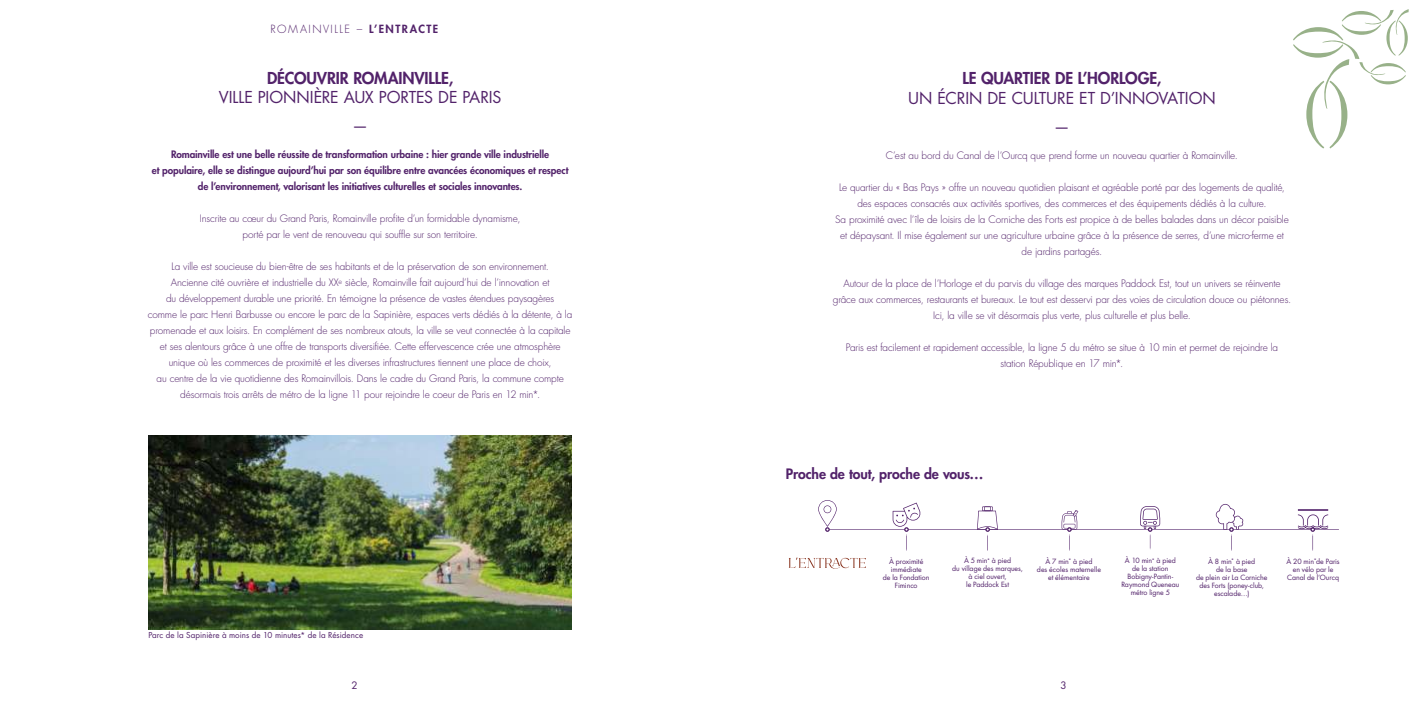
<style>
.page{position:relative;width:1418px;height:709px;background:#fff}
.page>*{position:absolute;margin:0;border:0;box-sizing:border-box;transform-origin:0 0}
.t1{font:16px/28px "Futura Std";letter-spacing:-.005em;color:#52226a;text-align:center}
.t2{font:800 16px "Futura Std";letter-spacing:-.01em;color:#52226a}
.t3{font:800 14px "Futura Std";letter-spacing:-.005em;color:#52226a}
.t4{font:300 11px "Futura Std";letter-spacing:.135em;color:#52226a}
.t5{font:300 10px/16px "Futura Std";letter-spacing:-.015em;color:#52226a;text-align:center}
.t6{font:800 10px/16px "Futura Std";letter-spacing:-.01em;color:#52226a;text-align:center}
.t7{font:10px "Futura Std";color:#52226a}
.t8{font:8px "Futura Std";letter-spacing:.01em;color:#52226a}
.t9{font:7px/8px "Futura Std";letter-spacing:-.005em;color:#52226a;text-align:center}
.s1{font-weight:800}
</style>
<div class="page">
<img style="left:148px;top:435px;width:424px;height:194px">
<svg style="left:1293px;top:9px;width:115px;height:139px"></svg>
<hr style="left:827px;top:529px;width:511px;height:1px;background:#52226a">
<svg style="left:818px;top:500px;width:18px;height:32px"></svg>
<svg style="left:977px;top:506px;width:21px;height:45px"></svg>
<svg style="left:1061px;top:510px;width:17px;height:40px"></svg>
<svg style="left:1140px;top:506px;width:20px;height:43px"></svg>
<svg style="left:1215px;top:504px;width:28px;height:46px"></svg>
<svg style="left:1297px;top:509px;width:31px;height:41px"></svg>
<svg style="left:892px;top:502px;width:28px;height:48px"></svg>
<svg style="left:788px;top:557px;width:77px;height:12px"></svg>
<p class="t4" style="left:271px;top:22px;width:169px">ROMAINVILLE – <span class="s1">L’ENTRACTE</span></p>
<h1 class="t2" style="left:267px;top:68px;width:188px">DÉCOUVRIR ROMAINVILLE,</h1>
<h1 class="t1" style="left:219px;top:83px;width:284px">VILLE PIONNIÈRE AUX PORTES DE PARIS —</h1>
<p class="t6" style="left:152px;top:147px;width:418px">Romainville est une belle réussite de transformation urbaine : hier grande ville industrielle<br>et populaire, elle se distingue aujourd’hui par son équilibre entre avancées économiques et respect de l’environnement, valorisant les initiatives culturelles et sociales innovantes.</p>
<p class="t5" style="left:200px;top:211px;width:322px">Inscrite au cœur du Grand Paris, Romainville profite d’un formidable dynamisme, porté par le vent de renouveau qui souffle sur son territoire.</p>
<p class="t5" style="left:148px;top:259px;width:426px">La ville est soucieuse du bien-être de ses habitants et de la préservation de son environnement.<br>Ancienne cité ouvrière et industrielle du XX<sup>e</sup> siècle, Romainville fait aujourd’hui de l’innovation et<br>du développement durable une priorité. En témoigne la présence de vastes étendues paysagères<br>comme le parc Henri Barbusse ou encore le parc de la Sapinière, espaces verts dédiés à la détente, à la promenade et aux loisirs. En complément de ses nombreux atouts, la ville se veut connectée à la capitale et ses alentours grâce à une offre de transports diversifiée. Cette effervescence crée une atmosphère unique où les commerces de proximité et les diverses infrastructures tiennent une place de choix,<br>au centre de la vie quotidienne des Romainvillois. Dans le cadre du Grand Paris, la commune compte désormais trois arrêts de métro de la ligne 11 pour rejoindre le coeur de Paris en 12 min*.</p>
<p class="t8" style="left:148px;top:630px;width:216px">Parc de la Sapinière à moins de 10 minutes* de la Résidence</p>
<h1 class="t2" style="left:962px;top:68px;width:201px">LE QUARTIER DE L’HORLOGE,</h1>
<h1 class="t1" style="left:908px;top:84px;width:309px">UN ÉCRIN DE CULTURE ET D’INNOVATION —</h1>
<p class="t5" style="left:886px;top:147px;width:353px">C’est au bord du Canal de l’Ourcq que prend forme un nouveau quartier à Romainville.</p>
<p class="t5" style="left:835px;top:179px;width:455px">Le quartier du « Bas Pays » offre un nouveau quotidien plaisant et agréable porté par des logements de qualité, des espaces consacrés aux activités sportives, des commerces et des équipements dédiés à la culture.<br>Sa proximité avec l’île de loisirs de la Corniche des Forts est propice à de belles balades dans un décor paisible et dépaysant. Il mise également sur une agriculture urbaine grâce à la présence de serres, d’une micro-ferme et de jardins partagés.</p>
<p class="t5" style="left:832px;top:275px;width:460px">Autour de la place de l’Horloge et du parvis du village des marques Paddock Est, tout un univers se réinvente grâce aux commerces, restaurants et bureaux. Le tout est desservi par des voies de circulation douce ou piétonnes.<br>Ici, la ville se vit désormais plus verte, plus culturelle et plus belle.</p>
<p class="t5" style="left:845px;top:339px;width:434px">Paris est facilement et rapidement accessible, la ligne 5 du métro se situe à 10 min et permet de rejoindre la station République en 17 min*.</p>
<h2 class="t3" style="left:785px;top:465px;width:199px">Proche de tout, proche de vous…</h2>
<p class="t9" style="left:882px;top:557px;width:48px">À proximité immédiate<br>de la Fondation<br>Fiminco</p>
<p class="t9" style="left:952px;top:557px;width:72px">À 5 min<sup>*</sup> à pied<br>du village des marques, à ciel ouvert,<br>le Paddock Est</p>
<p class="t9" style="left:1036px;top:557px;width:65px">À 7 min<sup>*</sup> à pied<br>des écoles maternelle et élémentaire</p>
<p class="t9" style="left:1121px;top:557px;width:59px">À 10 min<sup>*</sup> à pied de la station<br>Bobigny-Pantin-<br>Raymond Queneau métro ligne 5</p>
<p class="t9" style="left:1196px;top:557px;width:73px">À 8 min<sup>*</sup> à pied<br>de la base<br>de plein air La Corniche des Forts (poney-club, escalade…)</p>
<p class="t9" style="left:1286px;top:557px;width:55px">À 20 min<sup>*</sup>de Paris en vélo par le<br>Canal de l’Ourcq</p>
<p class="t7" style="left:351px;top:679px;width:8px">2</p>
<p class="t7" style="left:1060px;top:679px;width:8px">3</p>
</div>
